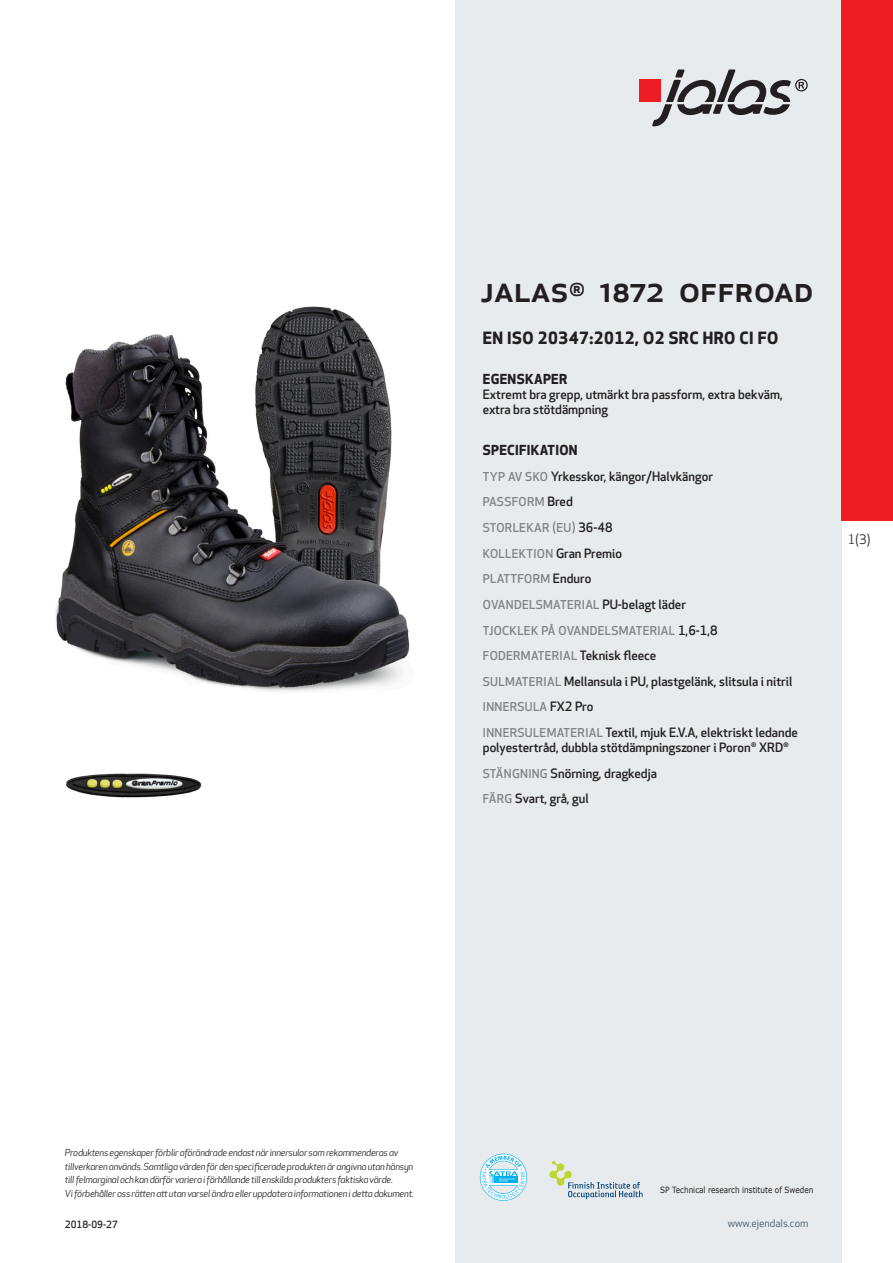
<style>
.page{position:relative;width:893px;height:1263px;background:#fff}
.page>*{position:absolute;margin:0;border:0;box-sizing:border-box;transform-origin:0 0}
.prodname{font:500 36px "Apex New";color:#231f20}
.Funktion_body{font:700 16.5px "Apex New";letter-spacing:.025em;color:#231f20}
.Funktion_body-2{font:700 13.5px "Apex New";letter-spacing:.025em;color:#231f20}
.t1{font:12.75px "Apex New";color:#231f20}
.Funktion_body-3{font:500 12.6px/15px "Apex New";color:#231f20}
.Funktion_body-4{font:500 12px "Apex New";letter-spacing:.025em;color:#808285}
.t2{font:10.5px "Apex New";color:#405968}
.Sidfot_datum{font:500 9.75px "Apex New";color:#231f20}
.t3{font:italic 9.45px/13.5px "Apex New";letter-spacing:-.025em;color:#231f20}
.t4{font:8.55px "Verdana";color:#231f20;scale:.85 1}
.s1{font-size:12px;color:#808285}
.s2{font-size:12.6px;color:#231f20}
</style>
<div class="page">
<div style="left:455px;top:0;width:387px;height:1263px;background:#e8ebee"></div>
<svg style="left:549px;top:1161px;width:94px;height:38px"></svg>
<svg style="left:480px;top:1154px;width:47px;height:47px"></svg>
<div style="left:639px;top:80px;width:22px;height:22px;background:#ee1d23"></div>
<svg style="left:652px;top:70px;width:156px;height:56px"></svg>
<div style="left:842px;top:0;width:51px;height:520px;background:#ee1d23"></div>
<img style="left:56px;top:306px;width:354px;height:385px">
<img style="left:66px;top:773px;width:136px;height:25px">
<p class="prodname" style="left:480px;top:265px;width:335px">JALAS<sup>®</sup> 1872 OffRoad</p>
<p class="Funktion_body" style="left:483px;top:326px;width:297px">EN ISO 20347:2012, O2 SRC HRO CI FO</p>
<p class="Funktion_body-2" style="left:483px;top:370px;width:86px">EGENSKAPER</p>
<p class="Funktion_body-3" style="left:483px;top:387px;width:302px">Extremt bra grepp, utmärkt bra passform, extra bekväm, extra bra stötdämpning</p>
<p class="Funktion_body-2" style="left:483px;top:440px;width:96px">SPECIFIKATION</p>
<p class="Funktion_body-3" style="left:483px;top:468px;width:232px"><span class="s1">TYP AV SKO</span> Yrkesskor, kängor/Halvkängor</p>
<p class="Funktion_body-4" style="left:483px;top:494px;width:92px">PASSFORM <span class="s2">Bred</span></p>
<p class="Funktion_body-4" style="left:483px;top:520px;width:131px">STORLEKAR (EU) <span class="s2">36-48</span></p>
<p class="Funktion_body-4" style="left:483px;top:545px;width:141px">KOLLEKTION <span class="s2">Gran Premio</span></p>
<p class="Funktion_body-4" style="left:483px;top:571px;width:110px">PLATTFORM <span class="s2">Enduro</span></p>
<p class="Funktion_body-4" style="left:483px;top:596px;width:205px">OVANDELSMATERIAL <span class="s2">PU-belagt läder</span></p>
<p class="Funktion_body-4" style="left:483px;top:622px;width:236px">TJOCKLEK PÅ OVANDELSMATERIAL <span class="s2">1,6-1,8</span></p>
<p class="Funktion_body-4" style="left:483px;top:648px;width:175px">FODERMATERIAL <span class="s2">Teknisk fleece</span></p>
<p class="Funktion_body-3" style="left:483px;top:673px;width:311px"><span class="s1">SULMATERIAL</span> Mellansula i PU, plastgelänk, slitsula i nitril</p>
<p class="Funktion_body-4" style="left:483px;top:699px;width:112px">INNERSULA <span class="s2">FX2 Pro</span></p>
<p class="Funktion_body-3" style="left:483px;top:725px;width:317px"><span class="s1">INNERSULEMATERIAL</span> Textil, mjuk E.V.A, elektriskt ledande polyestertråd, dubbla stötdämpningszoner i Poron<sup>®</sup> XRD<sup>®</sup></p>
<p class="Funktion_body-3" style="left:483px;top:765px;width:176px"><span class="s1">STÄNGNING</span> Snörning, dragkedja</p>
<p class="Funktion_body-3" style="left:483px;top:791px;width:107px"><span class="s1">FÄRG</span> Svart, grå, gul</p>
<p class="t1" style="left:848px;top:531px;width:24px">1(3)</p>
<p class="t3" style="left:65px;top:1146px;width:350px">Produktens egenskaper förblir oförändrade endast när innersulor som rekommenderas av tillverkaren används. Samtliga värden för den specificerade produkten är angivna utan hänsyn till felmarginal och kan därför variera i förhållande till enskilda produkters faktiska värde.<br>Vi förbehåller oss rätten att utan varsel ändra eller uppdatera informationen i detta dokument.</p>
<p class="Sidfot_datum" style="left:65px;top:1218px;width:54px">2018-09-27</p>
<p class="t4" style="left:660px;top:1184px;width:182px">SP Technical research institute of Sweden</p>
<p class="t2" style="left:728px;top:1217px;width:82px">www.ejendals.com</p>
</div>
